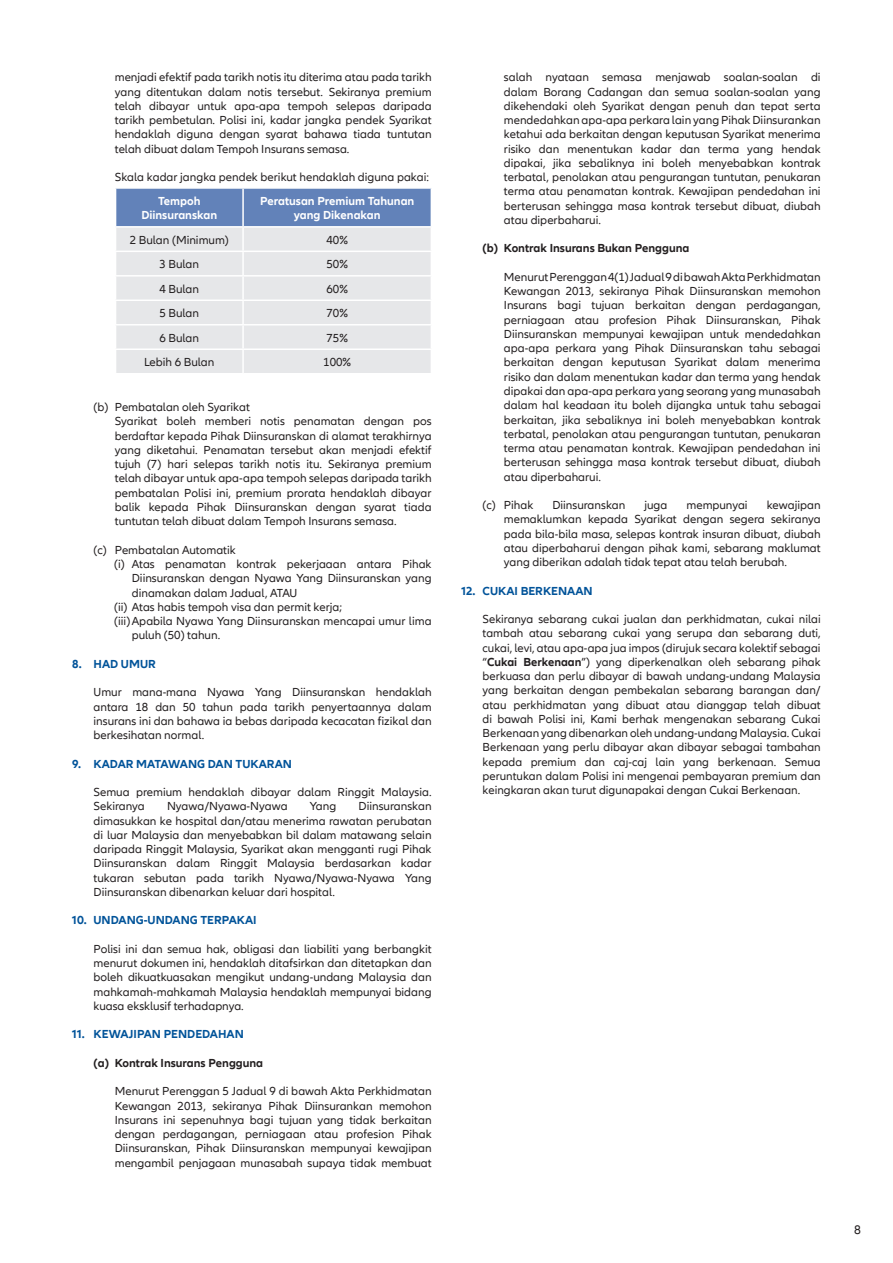
<style>
.page{position:relative;width:893px;height:1263px;background:#fff}
.page>*{position:absolute;margin:0;border:0;box-sizing:border-box;transform-origin:0 0}
.t1{font:12.75px "Allianz Neo";color:#231f20}
.paragraph_justify{font:12px/14.2px "Allianz Neo";color:#231f20;text-align:justify}
.paragraph_justify-2{font:700 12px "Allianz Neo";color:#015399}
.paragraph_justify-3{font:700 12px "Allianz Neo";color:#231f20}
.t2{font:700 12px/14.4px "Allianz Neo";color:#fff;text-align:center}
.s1{font-weight:700}
</style>
<div class="page">
<svg style="left:115px;top:188px;width:317px;height:185px;background:#cdd4e0"></svg>
<p class="paragraph_justify" style="left:115px;top:71px;width:318px">menjadi efektif pada tarikh notis itu diterima atau pada tarikh yang ditentukan dalam notis tersebut. Sekiranya premium telah dibayar untuk apa-apa tempoh selepas daripada tarikh pembetulan. Polisi ini, kadar jangka pendek Syarikat hendaklah diguna dengan syarat bahawa tiada tuntutan telah dibuat dalam Tempoh Insurans semasa.</p>
<p class="paragraph_justify" style="left:115px;top:170px;width:316px">Skala kadar jangka pendek berikut hendaklah diguna pakai:</p>
<p class="t2" style="left:141px;top:194px;width:77px">Tempoh<br>Diinsuranskan</p>
<p class="t2" style="left:260px;top:194px;width:156px">Peratusan Premium Tahunan</p>
<p class="t2" style="left:294px;top:208px;width:88px">yang Dikenakan</p>
<p class="paragraph_justify" style="left:130px;top:233px;width:101px">2 Bulan (Minimum)</p>
<p class="paragraph_justify" style="left:327px;top:233px;width:23px">40%</p>
<p class="paragraph_justify" style="left:159px;top:257px;width:41px">3 Bulan</p>
<p class="paragraph_justify" style="left:327px;top:257px;width:23px">50%</p>
<p class="paragraph_justify" style="left:159px;top:282px;width:41px">4 Bulan</p>
<p class="paragraph_justify" style="left:327px;top:282px;width:23px">60%</p>
<p class="paragraph_justify" style="left:159px;top:306px;width:41px">5 Bulan</p>
<p class="paragraph_justify" style="left:327px;top:306px;width:23px">70%</p>
<p class="paragraph_justify" style="left:159px;top:331px;width:41px">6 Bulan</p>
<p class="paragraph_justify" style="left:327px;top:331px;width:23px">75%</p>
<p class="paragraph_justify" style="left:144px;top:355px;width:72px">Lebih 6 Bulan</p>
<p class="paragraph_justify" style="left:323px;top:355px;width:29px">100%</p>
<p class="paragraph_justify" style="left:94px;top:400px;width:158px">(b) Pembatalan oleh Syarikat</p>
<p class="paragraph_justify" style="left:115px;top:415px;width:318px">Syarikat boleh memberi notis penamatan dengan pos berdaftar kepada Pihak Diinsuranskan di alamat terakhirnya yang diketahui. Penamatan tersebut akan menjadi efektif tujuh (7) hari selepas tarikh notis itu. Sekiranya premium telah dibayar untuk apa-apa tempoh selepas daripada tarikh pembatalan Polisi ini, premium prorata hendaklah dibayar balik kepada Pihak Diinsuranskan dengan syarat tiada tuntutan telah dibuat dalam Tempoh Insurans semasa.</p>
<p class="paragraph_justify" style="left:94px;top:543px;width:144px">(c) Pembatalan Automatik</p>
<p class="paragraph_justify" style="left:132px;top:557px;width:301px;text-indent:-18px">(i) Atas penamatan kontrak pekerjaaan antara Pihak Diinsuranskan dengan Nyawa Yang Diinsuranskan yang dinamakan dalam Jadual, ATAU</p>
<p class="paragraph_justify" style="left:114px;top:600px;width:229px">(ii) Atas habis tempoh visa dan permit kerja;</p>
<p class="paragraph_justify" style="left:132px;top:614px;width:301px;text-indent:-18px">(iii)Apabila Nyawa Yang Diinsuranskan mencapai umur lima puluh (50) tahun.</p>
<p class="paragraph_justify-2" style="left:72px;top:657px;width:85px">8. HAD UMUR</p>
<p class="paragraph_justify" style="left:94px;top:685px;width:340px">Umur mana-mana Nyawa Yang Diinsuranskan hendaklah antara 18 dan 50 tahun pada tarikh penyertaannya dalam insurans ini dan bahawa ia bebas daripada kecacatan fizikal dan berkesihatan normal.</p>
<p class="paragraph_justify-2" style="left:72px;top:756px;width:221px">9. KADAR MATAWANG DAN TUKARAN</p>
<p class="paragraph_justify" style="left:94px;top:785px;width:340px">Semua premium hendaklah dibayar dalam Ringgit Malaysia.<br>Sekiranya</p>
<p class="paragraph_justify" style="left:94px;top:799px;width:340px;text-indent:265px">Diinsuranskan dimasukkan ke hospital dan/atau menerima rawatan perubatan di luar Malaysia dan menyebabkan bil dalam matawang selain daripada Ringgit Malaysia, Syarikat akan mengganti rugi Pihak Diinsuranskan dalam Ringgit Malaysia berdasarkan kadar tukaran sebutan pada tarikh Nyawa/Nyawa-Nyawa Yang Diinsuranskan dibenarkan keluar dari hospital.</p>
<p class="paragraph_justify-2" style="left:72px;top:913px;width:186px">10. UNDANG-UNDANG TERPAKAI</p>
<p class="paragraph_justify" style="left:94px;top:942px;width:340px">Polisi ini dan semua hak, obligasi dan liabiliti yang berbangkit menurut dokumen ini, hendaklah ditafsirkan dan ditetapkan dan boleh dikuatkuasakan mengikut undang-undang Malaysia dan mahkamah-mahkamah Malaysia hendaklah mempunyai bidang kuasa eksklusif terhadapnya.</p>
<p class="paragraph_justify-2" style="left:72px;top:1027px;width:173px">11. KEWAJIPAN PENDEDAHAN</p>
<p class="paragraph_justify-3" style="left:94px;top:1056px;width:171px">(a) Kontrak Insurans Pengguna</p>
<p class="paragraph_justify" style="left:115px;top:1084px;width:318px">Menurut Perenggan 5 Jadual 9 di bawah Akta Perkhidmatan Kewangan 2013, sekiranya Pihak Diinsurankan memohon Insurans ini sepenuhnya bagi tujuan yang tidak berkaitan dengan perdagangan, perniagaan atau profesion Pihak Diinsuranskan, Pihak Diinsuranskan mempunyai kewajipan mengambil penjagaan munasabah supaya tidak membuat</p>
<p class="paragraph_justify" style="left:167px;top:799px;width:122px">Nyawa/Nyawa-Nyawa</p>
<p class="paragraph_justify" style="left:310px;top:799px;width:28px">Yang</p>
<p class="paragraph_justify" style="left:504px;top:71px;width:318px">salah nyataan semasa menjawab soalan-soalan di dalam Borang Cadangan dan semua soalan-soalan yang dikehendaki oleh Syarikat dengan penuh dan tepat serta mendedahkan apa-apa perkara lain yang Pihak Diinsurankan ketahui ada berkaitan dengan keputusan Syarikat menerima risiko dan menentukan kadar dan terma yang hendak dipakai, jika sebaliknya ini boleh menyebabkan kontrak terbatal, penolakan atau pengurangan tuntutan, penukaran terma atau penamatan kontrak. Kewajipan pendedahan ini berterusan sehingga masa kontrak tersebut dibuat, diubah atau diperbaharui.</p>
<p class="paragraph_justify-3" style="left:483px;top:241px;width:208px">(b) Kontrak Insurans Bukan Pengguna</p>
<p class="paragraph_justify" style="left:504px;top:270px;width:318px">Menurut Perenggan 4(1) Jadual 9 di bawah Akta Perkhidmatan Kewangan 2013, sekiranya Pihak Diinsuranskan memohon Insurans bagi tujuan berkaitan dengan perdagangan, perniagaan atau profesion Pihak Diinsuranskan, Pihak Diinsuranskan mempunyai kewajipan untuk mendedahkan apa-apa perkara yang Pihak Diinsuranskan tahu sebagai berkaitan dengan keputusan Syarikat dalam menerima risiko dan dalam menentukan kadar dan terma yang hendak dipakai dan apa-apa perkara yang seorang yang munasabah dalam hal keadaan itu boleh dijangka untuk tahu sebagai berkaitan, jika sebaliknya ini boleh menyebabkan kontrak terbatal, penolakan atau pengurangan tuntutan, penukaran terma atau penamatan kontrak. Kewajipan pendedahan ini berterusan sehingga masa kontrak tersebut dibuat, diubah atau diperbaharui.</p>
<p class="paragraph_justify" style="left:483px;top:498px;width:52px">(c) Pihak</p>
<p class="paragraph_justify" style="left:552px;top:498px;width:75px">Diinsuranskan</p>
<p class="paragraph_justify" style="left:644px;top:498px;width:24px">juga</p>
<p class="paragraph_justify" style="left:686px;top:498px;width:63px">mempunyai</p>
<p class="paragraph_justify" style="left:504px;top:498px;width:318px;text-indent:263px">kewajipan memaklumkan kepada Syarikat dengan segera sekiranya pada bila-bila masa, selepas kontrak insuran dibuat, diubah atau diperbaharui dengan pihak kami, sebarang maklumat yang diberikan adalah tidak tepat atau telah berubah.</p>
<p class="paragraph_justify-2" style="left:461px;top:583px;width:133px">12. CUKAI BERKENAAN</p>
<p class="paragraph_justify" style="left:483px;top:612px;width:340px">Sekiranya sebarang cukai jualan dan perkhidmatan, cukai nilai tambah atau sebarang cukai yang serupa dan sebarang duti, cukai, levi, atau apa-apa jua impos (dirujuk secara kolektif sebagai “<span class="s1">Cukai Berkenaan</span>”) yang diperkenalkan oleh sebarang pihak berkuasa dan perlu dibayar di bawah undang-undang Malaysia yang berkaitan dengan pembekalan sebarang barangan dan/ atau perkhidmatan yang dibuat atau dianggap telah dibuat di bawah Polisi ini, Kami berhak mengenakan sebarang Cukai Berkenaan yang dibenarkan oleh undang-undang Malaysia. Cukai Berkenaan yang perlu dibayar akan dibayar sebagai tambahan kepada premium dan caj-caj lain yang berkenaan. Semua peruntukan dalam Polisi ini mengenai pembayaran premium dan keingkaran akan turut digunapakai dengan Cukai Berkenaan.</p>
<p class="t1" style="left:854px;top:1223px;width:8px">8</p>
</div>
